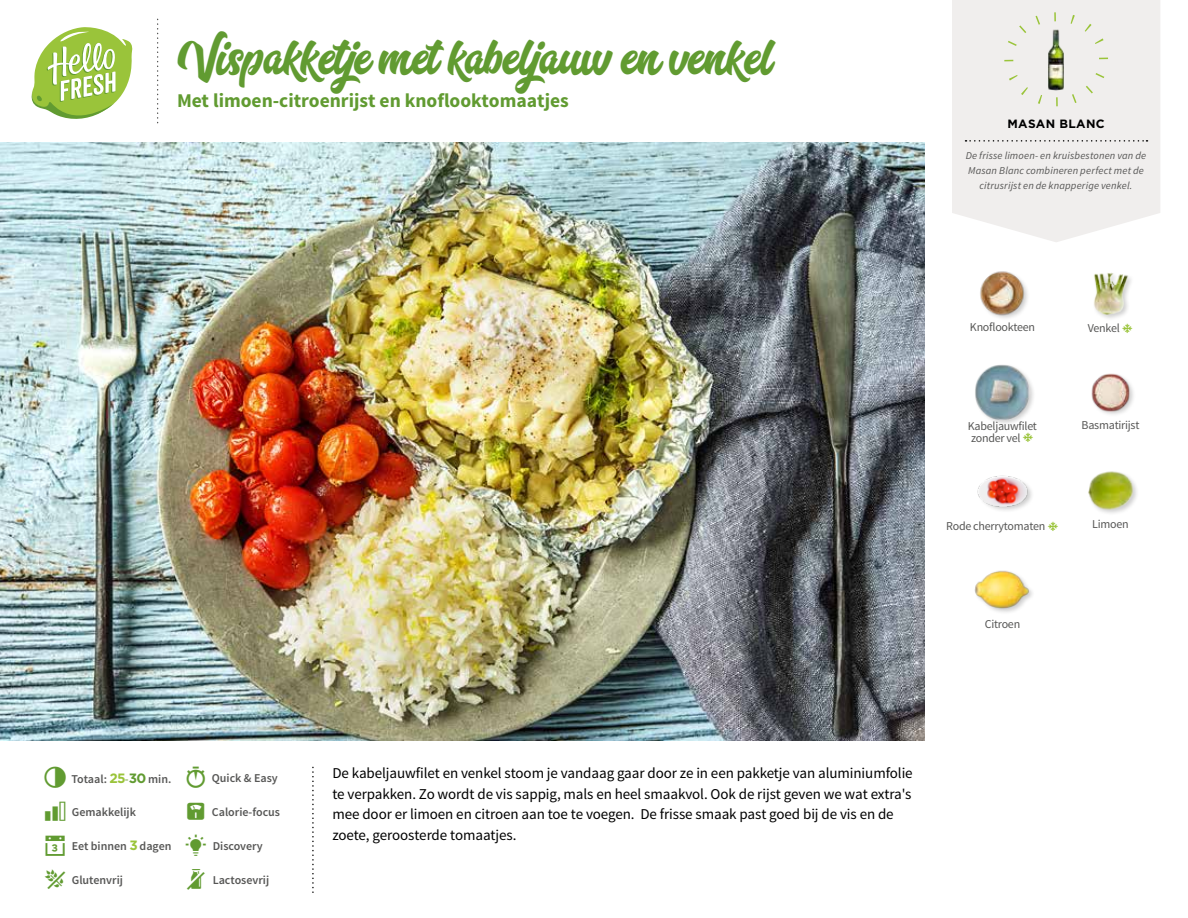
<style>
.page{position:relative;width:1188px;height:918px;background:#fff}
.page>*{position:absolute;margin:0;border:0;box-sizing:border-box;transform-origin:0 0}
.t1{font:49.5px "Aerokids";color:#619b31}
.t2{font:25.5px "hellofresh icon font";color:#619b31}
.t3{font:700 19.5px "Source Sans Pro";color:#619b31}
.t4{font:15px/20.5px "Source Sans Pro";letter-spacing:-.005em;color:#000}
.t5{font:600 12px "Source Sans Pro";color:#575756}
.t6{font:12px "Source Sans Pro";letter-spacing:-.02em;color:#575756}
.t7{font:700 12px "Gotham";letter-spacing:.03em;color:#000}
.t8{font:italic 10.5px/14.7px "Source Sans Pro";letter-spacing:.015em;color:#575756;text-align:center}
.s1{font-family:"Gotham";font-weight:700;font-size:13.5px;color:#9ac43a}
.s2{color:#87ac54}
.s3{font-family:"Gotham";font-weight:700;font-size:13.5px;color:#619b31}
</style>
<div class="page">
<svg style="left:31px;top:27px;width:102px;height:92px"></svg>
<img style="left:0;top:142px;width:925px;height:598px">
<div style="left:952px;top:0;width:208px;height:242px;background:#f0eeed"></div>
<svg style="left:966px;top:140px;width:182px;height:2px"></svg>
<div style="left:1004px;top:12px;width:104px;height:94px;border:9px dashed #9ac43a;border-radius:50%"></div>
<img style="left:1094px;top:272px;width:37px;height:46px">
<div style="left:1087px;top:470px;width:53px;height:46px;background:#000;opacity:.2"></div>
<img style="left:1087px;top:470px;width:48px;height:46px">
<img style="left:1091px;top:373px;width:43px;height:42px">
<img style="left:980px;top:271px;width:48px;height:47px">
<img style="left:977px;top:475px;width:53px;height:35px">
<img style="left:974px;top:570px;width:56px;height:42px">
<div style="left:973px;top:364px;width:63px;height:62px;background:#000;opacity:.2"></div>
<img style="left:973px;top:364px;width:57px;height:57px">
<img style="left:1048px;top:28px;width:16px;height:63px">
<h1 class="t1" style="left:177px;top:29px;width:597px">Vispakketje met kabeljauw en venkel</h1>
<h3 class="t3" style="left:177px;top:88px;width:393px">Met limoen-citroenrijst en knoflooktomaatjes</h3>
<p class="t7" style="left:1008px;top:116px;width:99px">MASAN BLANC</p>
<p class="t8" style="left:966px;top:149px;width:182px">De frisse limoen- en kruisbestonen van de<br>Masan Blanc combineren perfect met de citrusrijst en de knapperige venkel.</p>
<p class="t6" style="left:970px;top:319px;width:67px">Knoflookteen</p>
<p class="t6" style="left:1088px;top:321px;width:34px">Venkel</p>
<p class="t6" style="left:968px;top:418px;width:71px">Kabeljauwfilet</p>
<p class="t6" style="left:1082px;top:418px;width:59px">Basmatirijst</p>
<p class="t6" style="left:971px;top:430px;width:51px">zonder vel</p>
<p class="t6" style="left:946px;top:519px;width:101px">Rode cherrytomaten</p>
<p class="t6" style="left:1092px;top:517px;width:38px">Limoen</p>
<p class="t6" style="left:985px;top:616px;width:37px">Citroen</p>
<p class="t5" style="left:71px;top:771px;width:101px">Totaal: <span class="s1">25</span><span class="s2">-</span><span class="s3">30</span> min.</p>
<p class="t5" style="left:212px;top:771px;width:68px">Quick &amp; Easy</p>
<p class="t5" style="left:72px;top:804px;width:66px">Gemakkelijk</p>
<p class="t5" style="left:212px;top:804px;width:70px">Calorie-focus</p>
<p class="t5" style="left:72px;top:839px;width:101px">Eet binnen <span class="s1">3</span> dagen</p>
<p class="t5" style="left:72px;top:872px;width:53px">Glutenvrij</p>
<h2 class="t2" style="left:43px;top:834px;width:27px">▪</h2>
<p class="t5" style="left:213px;top:838px;width:52px">Discovery</p>
<p class="t5" style="left:213px;top:872px;width:58px">Lactosevrij</p>
<p class="t4" style="left:332px;top:763px;width:582px">De kabeljauwfilet en venkel stoom je vandaag gaar door ze in een pakketje van aluminiumfolie te verpakken. Zo wordt de vis sappig, mals en heel smaakvol. Ook de rijst geven we wat extra's mee door er limoen en citroen aan toe te voegen. De frisse smaak past goed bij de vis en de zoete, geroosterde tomaatjes.</p>
</div>
